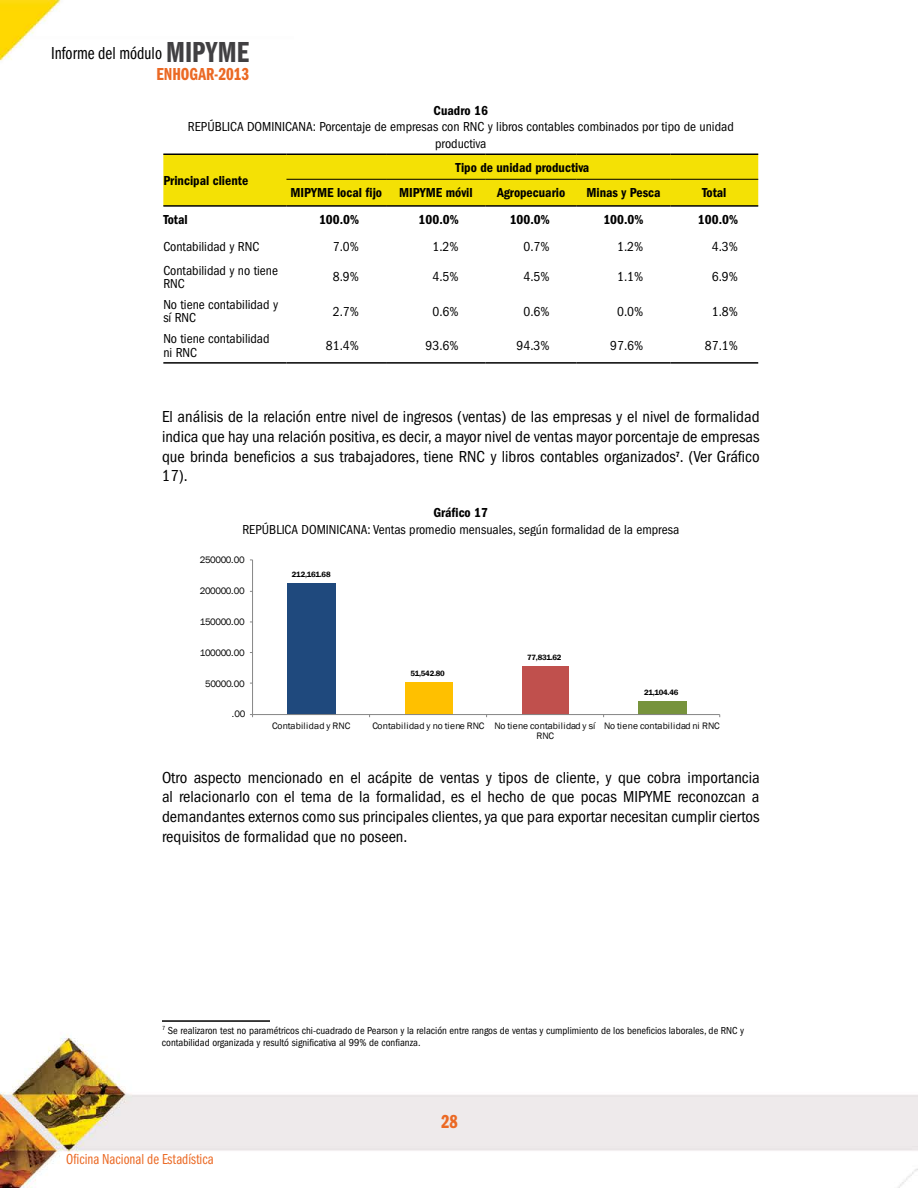
<style>
.page{position:relative;width:918px;height:1188px;background:#fff}
.page>*{position:absolute;margin:0;border:0;box-sizing:border-box;transform-origin:0 0}
.t1{font:30px "Franklin Got Itc TOT Dem Com";color:#414042}
.t2{font:19.5px "Franklin Got Itc TOT Dem Com";color:#eb6924}
.t3{font:18px "Franklin Got Itc TOT Boo Com";color:#000}
.t4{font:18px "Franklin Got Itc TOT Dem Com";color:#eb6924}
.t5{font:condensed 16.5px/19.8px "ITC Franklin Gothic Std";color:#000;text-align:justify}
.t6{font:15px "Franklin Got Itc TOT Boo Com";color:#eb6924}
.t7{font:condensed 13.5px/13.5px "ITC Franklin Gothic Std";color:#000}
.t8{font:13.5px "ITC Franklin Gothic Std Dm Cd";color:#000}
.t9{font:condensed 10.5px/12.6px "ITC Franklin Gothic Std";color:#000}
.t10{font:10.5px "Franklin Gothic";letter-spacing:.01em;color:#000}
.t11{font:600 10.5px "Franklin Gothic";letter-spacing:-.005em;color:#000}
.t12{font:9.6px/10.5px "Franklin Gothic";letter-spacing:.01em;color:#000}
.t13{font:9.6px "Franklin Gothic";letter-spacing:-.04em;color:#000}
.t14{font:9.6px "Franklin Gothic";letter-spacing:-.01em;color:#000}
.t15{font:9.6px "Franklin Gothic";letter-spacing:.015em;color:#000}
.t16{font:600 7.8px "Franklin Gothic";letter-spacing:-.03em;color:#000}
</style>
<div class="page">
<img style="left:0;top:0;width:918px;height:1188px">
<div style="left:163px;top:155px;width:595px;height:50px;background:#f4e105"></div>
<hr style="left:163px;top:154px;width:123px;height:1px;background:#000">
<hr style="left:286px;top:154px;width:100px;height:1px;background:#000">
<hr style="left:386px;top:154px;width:100px;height:1px;background:#000">
<hr style="left:486px;top:154px;width:91px;height:1px;background:#000">
<hr style="left:577px;top:154px;width:93px;height:1px;background:#000">
<hr style="left:670px;top:154px;width:88px;height:1px;background:#000">
<hr style="left:163px;top:205px;width:123px;height:2px;background:#000">
<hr style="left:286px;top:205px;width:100px;height:2px;background:#000">
<hr style="left:386px;top:205px;width:100px;height:2px;background:#000">
<hr style="left:486px;top:205px;width:91px;height:2px;background:#000">
<hr style="left:577px;top:205px;width:93px;height:2px;background:#000">
<hr style="left:670px;top:205px;width:88px;height:2px;background:#000">
<hr style="left:286px;top:179px;width:100px;height:1px;background:#000">
<hr style="left:386px;top:179px;width:100px;height:1px;background:#000">
<hr style="left:486px;top:179px;width:91px;height:1px;background:#000">
<hr style="left:577px;top:179px;width:93px;height:1px;background:#000">
<hr style="left:670px;top:179px;width:88px;height:1px;background:#000">
<hr style="left:163px;top:362px;width:123px;height:2px;background:#000">
<hr style="left:286px;top:362px;width:100px;height:2px;background:#000">
<hr style="left:386px;top:362px;width:100px;height:2px;background:#000">
<hr style="left:486px;top:362px;width:91px;height:2px;background:#000">
<hr style="left:577px;top:362px;width:93px;height:2px;background:#000">
<hr style="left:670px;top:362px;width:88px;height:2px;background:#000">
<div style="left:197px;top:536px;width:528px;height:207px;background:#fff"></div>
<div style="left:288px;top:583px;width:48px;height:132px;background:#1f497d"></div>
<div style="left:405px;top:683px;width:47px;height:32px;background:#ffc000"></div>
<div style="left:638px;top:701px;width:48px;height:14px;background:#77933c"></div>
<div style="left:522px;top:666px;width:46px;height:48px;background:#c0504d"></div>
<hr style="left:252px;top:560px;width:1px;height:155px;background:#868686">
<hr style="left:253px;top:714px;width:467px;height:1px;background:#868686">
<hr style="left:162px;top:1020px;width:108px;height:2px;background:#000">
<h1 class="t1" style="left:166px;top:35px;width:84px">MIPYME</h1>
<p class="t4" style="left:156px;top:64px;width:94px">ENHOGAR-2013</p>
<p class="t3" style="left:51px;top:43px;width:112px">Informe del módulo</p>
<p class="t8" style="left:434px;top:103px;width:56px">Cuadro 16</p>
<p class="t7" style="left:188px;top:119px;width:548px;line-height:16.2px;text-align:center">REPÚBLICA DOMINICANA: Porcentaje de empresas con RNC y libros contables combinados por tipo de unidad productiva</p>
<p class="t8" style="left:163px;top:173px;width:86px">Principal cliente</p>
<p class="t8" style="left:455px;top:159px;width:135px">Tipo de unidad productiva</p>
<p class="t8" style="left:290px;top:185px;width:93px">MIPYME local fijo</p>
<p class="t8" style="left:399px;top:185px;width:75px">MIPYME móvil</p>
<p class="t8" style="left:497px;top:185px;width:70px">Agropecuario</p>
<p class="t8" style="left:586px;top:185px;width:76px">Minas y Pesca</p>
<p class="t8" style="left:702px;top:185px;width:26px">Total</p>
<p class="t8" style="left:163px;top:212px;width:26px">Total</p>
<p class="t8" style="left:319px;top:212px;width:42px">100.0%</p>
<p class="t8" style="left:419px;top:212px;width:42px">100.0%</p>
<p class="t8" style="left:510px;top:212px;width:42px">100.0%</p>
<p class="t8" style="left:603px;top:212px;width:42px">100.0%</p>
<p class="t8" style="left:698px;top:212px;width:42px">100.0%</p>
<p class="t7" style="left:163px;top:240px;width:97px">Contabilidad y RNC</p>
<p class="t7" style="left:333px;top:240px;width:28px">7.0%</p>
<p class="t7" style="left:432px;top:240px;width:28px">1.2%</p>
<p class="t7" style="left:523px;top:240px;width:28px">0.7%</p>
<p class="t7" style="left:617px;top:240px;width:28px">1.2%</p>
<p class="t7" style="left:712px;top:240px;width:28px">4.3%</p>
<p class="t7" style="left:163px;top:264px;width:116px">Contabilidad y no tiene<br>RNC</p>
<p class="t7" style="left:333px;top:270px;width:28px">8.9%</p>
<p class="t7" style="left:432px;top:270px;width:28px">4.5%</p>
<p class="t7" style="left:523px;top:270px;width:28px">4.5%</p>
<p class="t7" style="left:617px;top:270px;width:28px">1.1%</p>
<p class="t7" style="left:712px;top:270px;width:28px">6.9%</p>
<p class="t7" style="left:163px;top:298px;width:116px">No tiene contabilidad y sí RNC</p>
<p class="t7" style="left:333px;top:305px;width:28px">2.7%</p>
<p class="t7" style="left:432px;top:305px;width:28px">0.6%</p>
<p class="t7" style="left:523px;top:305px;width:28px">0.6%</p>
<p class="t7" style="left:617px;top:305px;width:28px">0.0%</p>
<p class="t7" style="left:712px;top:305px;width:28px">1.8%</p>
<p class="t7" style="left:163px;top:332px;width:108px">No tiene contabilidad ni RNC</p>
<p class="t7" style="left:326px;top:339px;width:35px">81.4%</p>
<p class="t7" style="left:426px;top:339px;width:35px">93.6%</p>
<p class="t7" style="left:517px;top:339px;width:35px">94.3%</p>
<p class="t7" style="left:610px;top:339px;width:35px">97.6%</p>
<p class="t7" style="left:705px;top:339px;width:35px">87.1%</p>
<p class="t5" style="left:162px;top:407px;width:599px">El análisis de la relación entre nivel de ingresos (ventas) de las empresas y el nivel de formalidad indica que hay una relación positiva, es decir, a mayor nivel de ventas mayor porcentaje de empresas que brinda beneficios a sus trabajadores, tiene RNC y libros contables organizados<sup>7</sup>. (Ver Gráfico 17).</p>
<p class="t8" style="left:433px;top:505px;width:56px">Gráfico 17</p>
<p class="t7" style="left:242px;top:522px;width:438px">REPÚBLICA DOMINICANA: Ventas promedio mensuales, según formalidad de la empresa</p>
<p class="t16" style="left:292px;top:569px;width:40px">212,161.68</p>
<p class="t11" style="left:459px;top:510px;width:49px">Gráfico 17</p>
<p class="t10" style="left:288px;top:522px;width:391px">REPÚBLICA DOMINICANA: Ventas promedio mensuales, según formalidad de la empresa</p>
<p class="t13" style="left:200px;top:554px;width:46px">250000.00</p>
<p class="t13" style="left:200px;top:585px;width:46px">200000.00</p>
<p class="t13" style="left:200px;top:616px;width:46px">150000.00</p>
<p class="t13" style="left:200px;top:647px;width:46px">100000.00</p>
<p class="t14" style="left:205px;top:677px;width:41px">50000.00</p>
<p class="t14" style="left:232px;top:708px;width:15px">.00</p>
<p class="t16" style="left:410px;top:668px;width:36px">51,542.80</p>
<p class="t16" style="left:527px;top:652px;width:36px">77,831.62</p>
<p class="t16" style="left:644px;top:687px;width:36px">21,104.46</p>
<p class="t15" style="left:272px;top:720px;width:80px">Contabilidad y RNC</p>
<p class="t12" style="left:536px;top:720px;width:60px;text-indent:-164px">Contabilidad y no tiene RNC No tiene contabilidad y sí<br>RNC</p>
<p class="t14" style="left:604px;top:720px;width:117px">No tiene contabilidad ni RNC</p>
<p class="t5" style="left:162px;top:767px;width:599px">Otro aspecto mencionado en el acápite de ventas y tipos de cliente, y que cobra importancia al relacionarlo con el tema de la formalidad, es el hecho de que pocas MIPYME reconozcan a demandantes externos como sus principales clientes, ya que para exportar necesitan cumplir ciertos requisitos de formalidad que no poseen.</p>
<p class="t9" style="left:162px;top:1024px;width:584px"><sup>7</sup> Se realizaron test no paramétricos chi-cuadrado de Pearson y la relación entre rangos de ventas y cumplimiento de los beneficios laborales, de RNC y contabilidad organizada y resultó significativa al 99% de confianza.</p>
<p class="t6" style="left:66px;top:1151px;width:149px">Oficina Nacional de Estadística</p>
<p class="t2" style="left:441px;top:1110px;width:18px">28</p>
</div>
